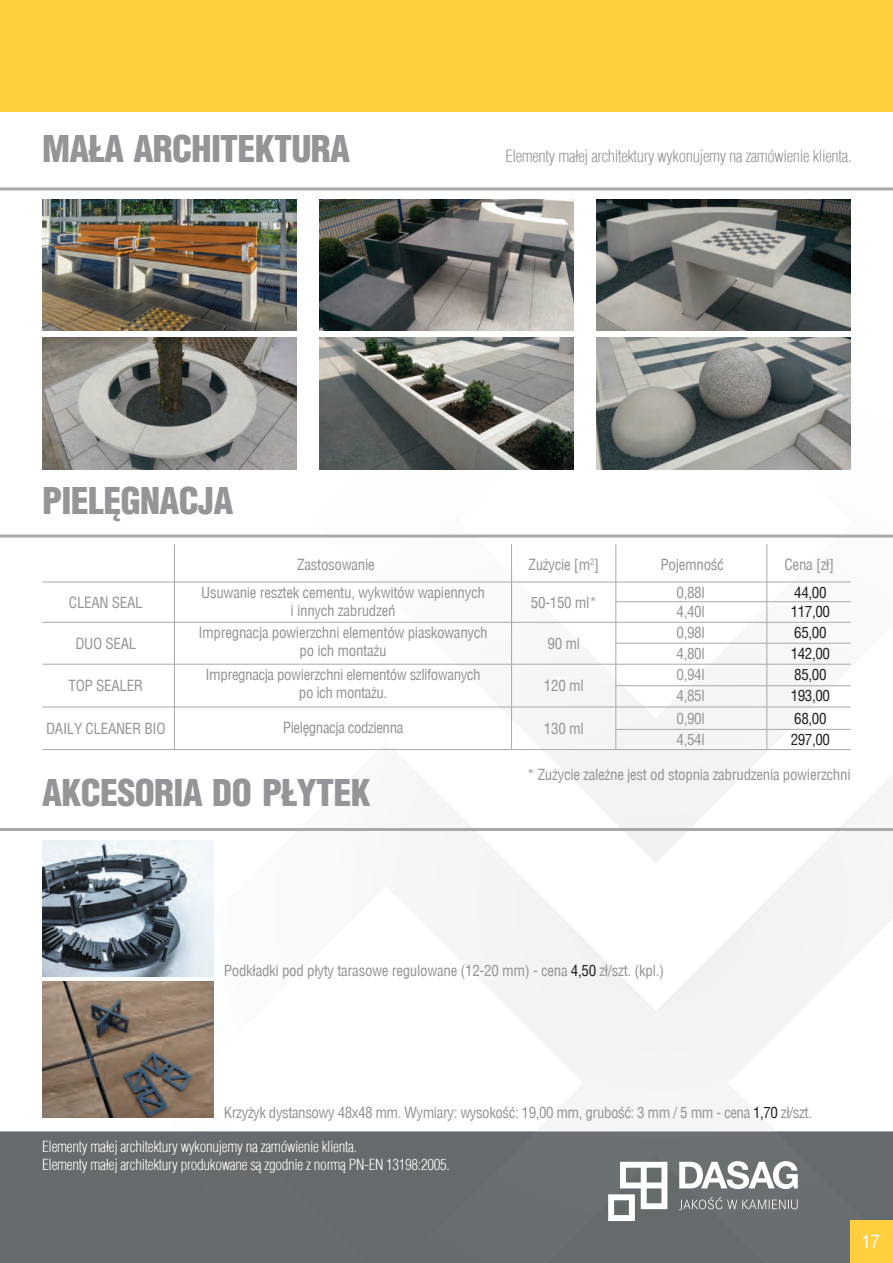
<style>
.page{position:relative;width:893px;height:1263px;background:#fff}
.page>*{position:absolute;margin:0;border:0;box-sizing:border-box;transform-origin:0 0}
.t1{font:900 36px "Switzerland Cond";letter-spacing:-.02em;color:#939598}
.t2{font:18px "Switzerland Condensed";color:#fff}
.t3{font:300 16.5px "Switzerland Cond";letter-spacing:-.02em;color:#939598}
.t4{font:15px/21px "Switzerland Condensed";letter-spacing:-.02em;color:#939598;text-align:center}
.t5{font:300 15px/18px "Switzerland Cond";letter-spacing:-.02em;color:#fff}
.t6{font:15px/21px "Switzerland Condensed";letter-spacing:-.025em;color:#231f20}
.s1{color:#231f20}
</style>
<div class="page">
<img style="left:0;top:190px;width:892px;height:1072px">
<div style="left:850px;top:1220px;width:42px;height:42px;background:#ffcf3f"></div>
<svg style="left:679px;top:1161px;width:118px;height:27px"></svg>
<svg style="left:679px;top:1196px;width:118px;height:14px;background:#808486"></svg>
<svg style="left:608px;top:1161px;width:59px;height:59px"></svg>
<div style="left:0;top:0;width:892px;height:112px;background:#ffcf3f"></div>
<hr style="left:42px;top:622px;width:808px;height:1px;background:#a8a9ad">
<hr style="left:0;top:534px;width:892px;height:3px;background:#a8a9ad">
<hr style="left:42px;top:581px;width:808px;height:1px;background:#a8a9ad">
<hr style="left:42px;top:664px;width:808px;height:1px;background:#a8a9ad">
<hr style="left:174px;top:544px;width:1px;height:205px;background:#a8a9ad">
<hr style="left:511px;top:544px;width:1px;height:205px;background:#a8a9ad">
<hr style="left:766px;top:544px;width:1px;height:205px;background:#a8a9ad">
<hr style="left:42px;top:749px;width:808px;height:1px;background:#a8a9ad">
<hr style="left:0;top:828px;width:892px;height:3px;background:#a8a9ad">
<img style="left:42px;top:840px;width:172px;height:136px">
<img style="left:42px;top:981px;width:172px;height:136px">
<img style="left:42px;top:199px;width:254px;height:132px">
<img style="left:319px;top:199px;width:254px;height:132px">
<img style="left:596px;top:199px;width:254px;height:132px">
<img style="left:42px;top:338px;width:254px;height:131px">
<img style="left:319px;top:338px;width:254px;height:131px">
<img style="left:596px;top:338px;width:254px;height:131px">
<hr style="left:0;top:187px;width:892px;height:3px;background:#a8a9ad">
<hr style="left:42px;top:706px;width:808px;height:1px;background:#a8a9ad">
<hr style="left:615px;top:544px;width:1px;height:205px;background:#a8a9ad">
<hr style="left:615px;top:729px;width:235px;height:1px;background:#a8a9ad">
<hr style="left:615px;top:685px;width:235px;height:1px;background:#a8a9ad">
<hr style="left:615px;top:643px;width:235px;height:1px;background:#a8a9ad">
<hr style="left:615px;top:601px;width:235px;height:1px;background:#a8a9ad">
<h1 class="t1" style="left:42px;top:126px;width:309px">MAŁA ARCHITEKTURA</h1>
<p class="t3" style="left:505px;top:147px;width:348px">Elementy małej architektury wykonujemy na zamówienie klienta.</p>
<h1 class="t1" style="left:42px;top:478px;width:193px">PIELĘGNACJA</h1>
<p class="t4" style="left:297px;top:553px;width:79px">Zastosowanie</p>
<p class="t4" style="left:69px;top:592px;width:75px">CLEAN SEAL</p>
<p class="t4" style="left:75px;top:633px;width:62px">DUO SEAL</p>
<p class="t4" style="left:69px;top:675px;width:76px">TOP SEALER</p>
<p class="t4" style="left:46px;top:718px;width:121px">DAILY CLEANER BIO</p>
<p class="t4" style="left:201px;top:583px;width:285px;line-height:18px">Usuwanie resztek cementu, wykwitów wapiennych i innych zabrudzeń</p>
<p class="t4" style="left:198px;top:623px;width:291px;line-height:18px">Impregnacja powierzchni elementów piaskowanych po ich montażu</p>
<p class="t4" style="left:205px;top:665px;width:276px;line-height:18px">Impregnacja powierzchni elementów szlifowanych po ich montażu.</p>
<p class="t4" style="left:283px;top:716px;width:122px">Pielęgnacja codzienna</p>
<h1 class="t1" style="left:42px;top:770px;width:330px">AKCESORIA DO PŁYTEK</h1>
<p class="t4" style="left:784px;top:553px;width:51px">Cena [zł]</p>
<p class="t4" style="left:528px;top:553px;width:72px">Zużycie [m<sup>2</sup>]</p>
<p class="t4" style="left:530px;top:592px;width:68px">50-150 ml*</p>
<p class="t4" style="left:547px;top:633px;width:34px">90 ml</p>
<p class="t4" style="left:544px;top:675px;width:41px">120 ml</p>
<p class="t4" style="left:544px;top:718px;width:41px">130 ml</p>
<p class="t4" style="left:660px;top:553px;width:65px">Pojemność</p>
<p class="t4" style="left:676px;top:582px;width:30px;line-height:19.5px;text-align:left">0,88l<br>4,40l</p>
<p class="t4" style="left:676px;top:622px;width:30px;text-align:justify">0,98l 4,80l 0,94l 4,85l</p>
<p class="t4" style="left:676px;top:707px;width:30px;text-align:left">0,90l<br>4,54l</p>
<p class="t6" style="left:790px;top:582px;width:41px;line-height:19.5px">44,00<br>117,00</p>
<p class="t6" style="left:790px;top:622px;width:41px">65,00<br>142,00<br>85,00<br>193,00</p>
<p class="t6" style="left:790px;top:707px;width:41px">68,00<br>297,00</p>
<p class="t4" style="left:527px;top:764px;width:325px">* Zużycie zależne jest od stopnia zabrudzenia powierzchni</p>
<p class="t4" style="left:224px;top:960px;width:442px">Podkładki pod płyty tarasowe regulowane (12-20 mm) - cena <span class="s1">4,50</span> zł/szt. (kpl.)</p>
<p class="t4" style="left:224px;top:1101px;width:589px">Krzyżyk dystansowy 48x48 mm. Wymiary: wysokość: 19,00 mm, grubość: 3 mm / 5 mm - cena <span class="s1">1,70</span> zł/szt.</p>
<p class="t5" style="left:42px;top:1136px;width:409px">Elementy małej architektury wykonujemy na zamówienie klienta.<br>Elementy małej architektury produkowane są zgodnie z normą PN-EN 13198:2005.</p>
<p class="t2" style="left:861px;top:1230px;width:19px">17</p>
</div>
